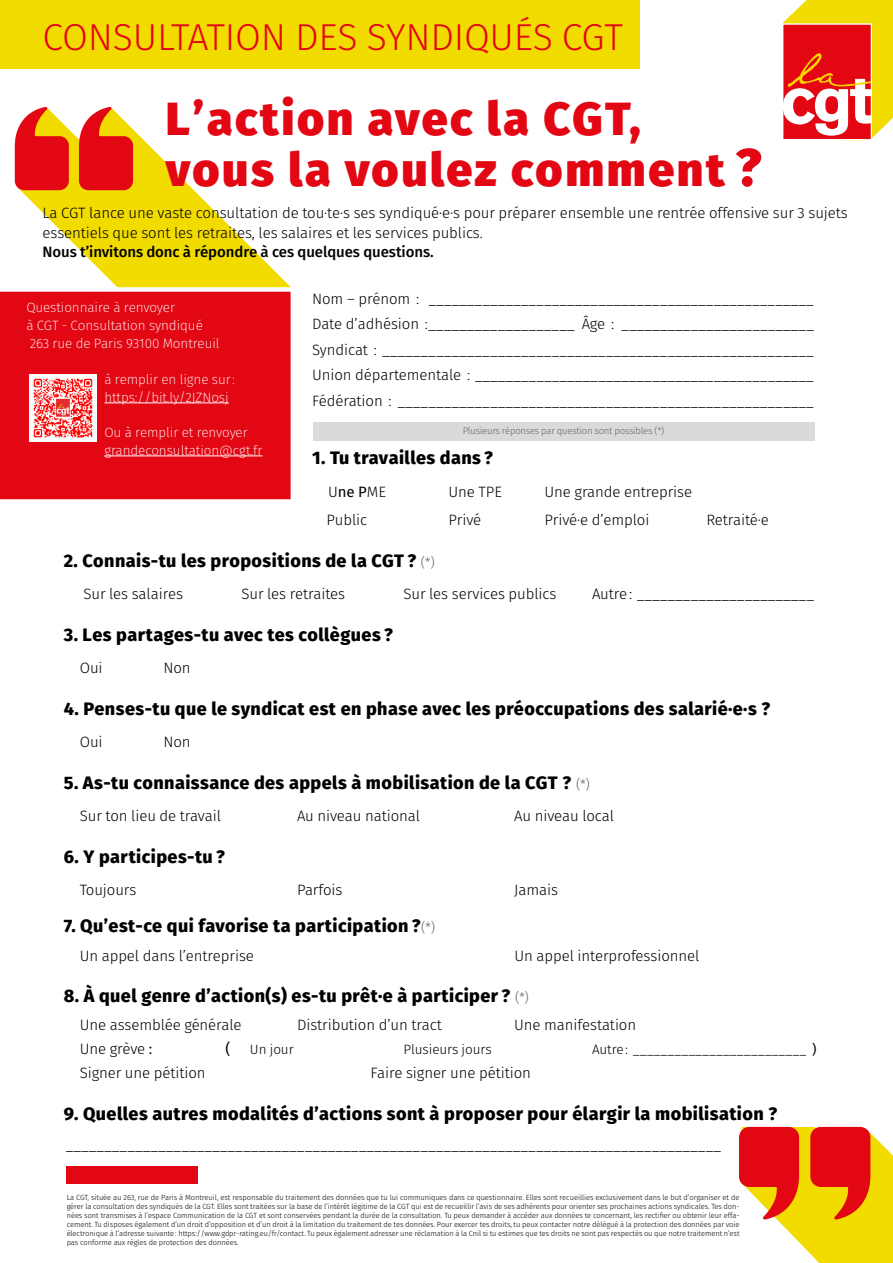
<style>
.page{position:relative;width:893px;height:1263px;background:#fff}
.page>*{position:absolute;margin:0;border:0;box-sizing:border-box;transform-origin:0 0}
.t1{font:800 46.5px/51px "Fira Sans";letter-spacing:.055em;color:#e30613}
.t2{font:300 37.5px "Fira Sans";letter-spacing:-.005em;color:#e30613}
.t3{font:800 18px "Fira Sans";letter-spacing:.025em;color:#000}
.t4{font:300 15px/25.5px "Fira Sans";letter-spacing:-.005em;color:#000}
.t5{font:500 15px "Fira Sans";letter-spacing:-.005em;color:#000}
.t6{font:15px "Fira Sans";color:#000}
.t7{font:200 13.5px/18px "Fira Sans";letter-spacing:-.005em;color:#fff}
.t8{font:300 13.5px "Fira Sans";letter-spacing:-.005em;color:#000}
.t9{font:300 9.6px "Fira Sans";letter-spacing:-.025em;color:#646363}
.t10{font:300 7.5px/9px "Fira Sans";letter-spacing:-.005em;color:#000;text-align:justify}
.s1{font-size:52.5px}
.s2{font-weight:400}
.s3{font-weight:300;font-size:13.5px;color:#646363}
</style>
<div class="page">
<svg style="left:20px;top:129px;width:269px;height:156px;fill:#f2dc00"></svg>
<svg style="left:14px;top:107px;width:55px;height:83px;background:#e8462f"></svg>
<svg style="left:77px;top:107px;width:56px;height:83px;background:#e9492d"></svg>
<div style="left:0;top:0;width:639px;height:69px;background:#f2dc00"></div>
<div style="left:0;top:285px;width:292px;height:215px;background:#e30613"></div>
<svg style="left:739px;top:1127px;width:154px;height:136px"></svg>
<svg style="left:782px;top:0;width:111px;height:138px"></svg>
<div style="left:782px;top:23px;width:90px;height:117px;border:1px solid #fff"></div>
<img style="left:29px;top:374px;width:68px;height:68px">
<div style="left:313px;top:422px;width:501px;height:19px;background:#dadada"></div>
<div style="left:66px;top:1166px;width:132px;height:17px;background:#e30613"></div>
<h2 class="t2" style="left:43px;top:10px;width:582px">CONSULTATION DES SYNDIQUÉS CGT</h2>
<h1 class="t1" style="left:166px;top:93px;width:597px">L’action avec la CGT,<br>vous la voulez comment <span class="s1">?</span></h1>
<p class="t4" style="left:43px;top:203px;width:807px;line-height:19.5px">La CGT lance une vaste consultation de tou·te·s ses syndiqué·e·s pour préparer ensemble une rentrée offensive sur 3 sujets essentiels que sont les retraites, les salaires et les services publics.</p>
<p class="t5" style="left:43px;top:241px;width:393px">Nous t’invitons donc à répondre à ces quelques questions.</p>
<p class="t4" style="left:312px;top:286px;width:503px;text-align:justify">Nom – prénom : __________________________________________________ Date d’adhésion :___________________ Âge : _________________________ Syndicat : ________________________________________________________ Union départementale : ____________________________________________ Fédération : ______________________________________________________</p>
<p class="t7" style="left:26px;top:298px;width:195px">Questionnaire à renvoyer<br>à CGT - Consultation syndiqué<br>263 rue de Paris 93100 Montreuil</p>
<p class="t7" style="left:104px;top:370px;width:132px">à remplir en ligne sur: https://bit.ly/2JZNosj</p>
<p class="t7" style="left:104px;top:423px;width:160px">Ou à remplir et renvoyer grandeconsultation@cgt.fr</p>
<p class="t9" style="left:463px;top:423px;width:203px">Plusieurs réponses par question sont possibles (*)</p>
<p class="t3" style="left:312px;top:445px;width:182px">1. Tu travailles dans ?</p>
<p class="t4" style="left:328px;top:479px;width:59px">U<span class="s2">ne P</span>ME</p>
<p class="t4" style="left:448px;top:479px;width:55px">Une TPE</p>
<p class="t4" style="left:544px;top:479px;width:149px">Une grande entreprise</p>
<p class="t4" style="left:326px;top:507px;width:42px">Public</p>
<p class="t4" style="left:448px;top:507px;width:34px">Privé</p>
<p class="t4" style="left:544px;top:507px;width:106px">Privé·e d’emploi</p>
<p class="t4" style="left:706px;top:507px;width:64px">Retraité·e</p>
<p class="t3" style="left:64px;top:548px;width:372px">2. Connais-tu les propositions de la CGT ? <span class="s3">(*)</span></p>
<p class="t4" style="left:83px;top:581px;width:101px">Sur les salaires</p>
<p class="t4" style="left:241px;top:581px;width:105px">Sur les retraites</p>
<p class="t4" style="left:403px;top:581px;width:154px">Sur les services publics</p>
<p class="t4" style="left:592px;top:581px;width:224px">Autre: _______________________</p>
<p class="t3" style="left:64px;top:622px;width:331px">3. Les partages-tu avec tes collègues ?</p>
<p class="t4" style="left:80px;top:655px;width:24px">Oui</p>
<p class="t4" style="left:163px;top:655px;width:29px">Non</p>
<p class="t3" style="left:64px;top:696px;width:708px">4. Penses-tu que le syndicat est en phase avec les préoccupations des salarié·e·s ?</p>
<p class="t4" style="left:80px;top:729px;width:24px">Oui</p>
<p class="t4" style="left:163px;top:729px;width:29px">Non</p>
<p class="t3" style="left:64px;top:770px;width:528px">5. As-tu connaissance des appels à mobilisation de la CGT ? <span class="s3">(*)</span></p>
<p class="t4" style="left:80px;top:803px;width:143px">Sur ton lieu de travail</p>
<p class="t4" style="left:297px;top:803px;width:125px">Au niveau national</p>
<p class="t4" style="left:514px;top:803px;width:101px">Au niveau local</p>
<p class="t3" style="left:64px;top:844px;width:163px">6. Y participes-tu ?</p>
<p class="t4" style="left:80px;top:877px;width:58px">Toujours</p>
<p class="t4" style="left:297px;top:877px;width:47px">Parfois</p>
<p class="t4" style="left:514px;top:877px;width:45px">Jamais</p>
<p class="t3" style="left:64px;top:913px;width:373px">7. Qu’est-ce qui favorise ta participation ?<span class="s3">(*)</span></p>
<p class="t4" style="left:80px;top:943px;width:176px">Un appel dans l’entreprise</p>
<p class="t4" style="left:514px;top:943px;width:186px">Un appel interprofessionnel</p>
<p class="t3" style="left:64px;top:983px;width:467px">8. À quel genre d’action(s) es-tu prêt·e à participer ? <span class="s3">(*)</span></p>
<p class="t4" style="left:80px;top:1012px;width:163px">Une assemblée générale</p>
<p class="t4" style="left:297px;top:1012px;width:146px">Distribution d’un tract</p>
<p class="t4" style="left:514px;top:1012px;width:123px">Une manifestation</p>
<p class="t4" style="left:80px;top:1036px;width:74px">Une grève <span class="s2">:</span></p>
<p class="t6" style="left:226px;top:1039px;width:6px">(</p>
<p class="t8" style="left:250px;top:1040px;width:45px">Un jour</p>
<p class="t8" style="left:403px;top:1040px;width:90px">Plusieurs jours</p>
<p class="t8" style="left:592px;top:1040px;width:226px">Autre: _________________________ <span class="s2">)</span></p>
<p class="t4" style="left:80px;top:1060px;width:127px">Signer une pétition</p>
<p class="t4" style="left:370px;top:1060px;width:162px">Faire signer une pétition</p>
<p class="t3" style="left:64px;top:1101px;width:715px">9. Quelles autres modalités d’actions sont à proposer pour élargir la mobilisation ?</p>
<p class="t4" style="left:66px;top:1131px;width:657px">_____________________________________________________________________________________</p>
<p class="t10" style="left:67px;top:1193px;width:674px">La CGT, située au 263, rue de Paris à Montreuil, est responsable du traitement des données que tu lui communiques dans ce questionnaire. Elles sont recueillies exclusivement dans le but d’organiser et de gérer la consultation des syndiqués de la CGT. Elles sont traitées sur la base de l’intérêt légitime de la CGT qui est de recueillir l’avis de ses adhérents pour orienter ses prochaines actions syndicales. Tes don&shy;nées sont transmises à l’espace Communication de la CGT et sont conservées pendant la durée de la consultation. Tu peux demander à accéder aux données te concernant, les rectifier ou obtenir leur effa&shy;cement. Tu disposes également d’un droit d’opposition et d’un droit à la limitation du traitement de tes données. Pour exercer tes droits, tu peux contacter notre délégué à la protection des données par voie électronique à l’adresse suivante: https://www.gdpr-rating.eu/fr/contact. Tu peux également adresser une réclamation à la Cnil si tu estimes que tes droits ne sont pas respectés ou que notre traitement n’est pas conforme aux règles de protection des données.</p>
</div>
